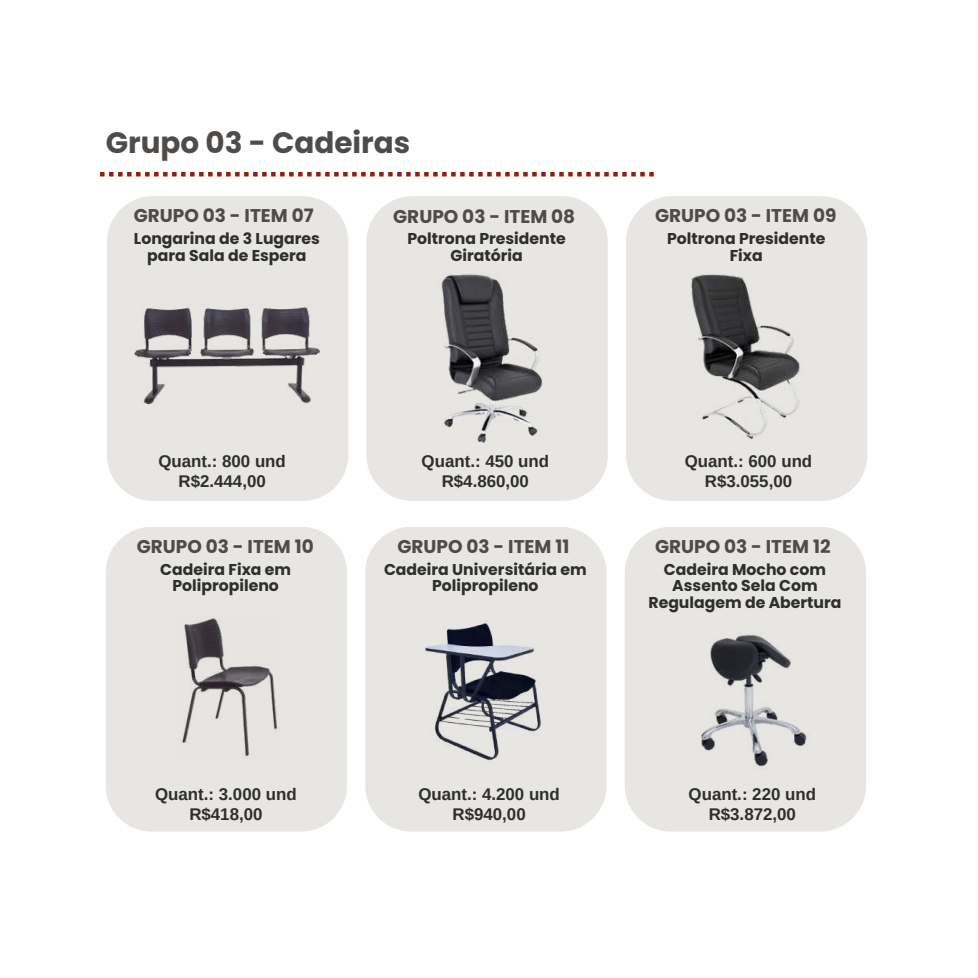
<style>
.page{position:relative;width:978px;height:978px;background:#fff}
.page>*{position:absolute;margin:0;border:0;box-sizing:border-box;transform-origin:0 0}
.t1{font:700 29.4px "Poppins";color:#4e4b49}
.t2{font:700 18.45px "Poppins";color:#4e4b49}
.t3{font:700 16.95px/20px "Arimo";color:#2e2e2e;text-align:center}
.t4{font:700 15.75px/16.5px "Poppins";color:#2e2e2e;text-align:center}
</style>
<div class="page">
<div style="left:107px;top:196px;width:241px;height:305px;background:#e8e6e2;border-radius:46px"></div>
<div style="left:366px;top:196px;width:242px;height:305px;background:#e8e6e2;border-radius:46px"></div>
<div style="left:626px;top:196px;width:241px;height:305px;background:#e8e6e2;border-radius:46px"></div>
<svg style="left:100px;top:172px;width:554px;height:4px"></svg>
<div style="left:106px;top:527px;width:241px;height:304px;background:#e8e6e2;border-radius:46px"></div>
<div style="left:365px;top:527px;width:241px;height:304px;background:#e8e6e2;border-radius:46px"></div>
<div style="left:624px;top:527px;width:242px;height:304px;background:#e8e6e2;border-radius:46px"></div>
<img style="left:135px;top:307px;width:185px;height:97px">
<img style="left:441px;top:274px;width:102px;height:169px">
<img style="left:691px;top:274px;width:109px;height:165px">
<img style="left:182px;top:618px;width:97px;height:139px">
<img style="left:425px;top:622px;width:116px;height:139px">
<img style="left:701px;top:635px;width:109px;height:132px">
<h1 class="t1" style="left:106px;top:122px;width:306px">Grupo 03 - Cadeiras</h1>
<p class="t2" style="left:134px;top:203px;width:181px">GRUPO 03 - ITEM 07</p>
<p class="t2" style="left:393px;top:204px;width:183px">GRUPO 03 - ITEM 08</p>
<p class="t2" style="left:655px;top:203px;width:183px">GRUPO 03 - ITEM 09</p>
<p class="t4" style="left:134px;top:230px;width:188px">Longarina de 3 Lugares para Sala de Espera</p>
<p class="t4" style="left:407px;top:230px;width:160px">Poltrona Presidente<br>Giratória</p>
<p class="t4" style="left:667px;top:230px;width:160px">Poltrona Presidente<br>Fixa</p>
<p class="t3" style="left:158px;top:451px;width:129px">Quant.: 800 und<br>R$2.444,00</p>
<p class="t3" style="left:421px;top:451px;width:129px">Quant.: 450 und<br>R$4.860,00</p>
<p class="t3" style="left:685px;top:451px;width:129px">Quant.: 600 und<br>R$3.055,00</p>
<p class="t2" style="left:137px;top:534px;width:178px">GRUPO 03 - ITEM 10</p>
<p class="t2" style="left:397px;top:534px;width:173px">GRUPO 03 - ITEM 11</p>
<p class="t2" style="left:655px;top:534px;width:177px">GRUPO 03 - ITEM 12</p>
<p class="t4" style="left:160px;top:561px;width:132px">Cadeira Fixa em<br>Polipropileno</p>
<p class="t3" style="left:155px;top:783px;width:143px">Quant.: 3.000 und<br>R$418,00</p>
<p class="t4" style="left:384px;top:561px;width:204px">Cadeira Universitária em<br>Polipropileno</p>
<p class="t4" style="left:648px;top:561px;width:195px">Cadeira Mocho com<br>Assento Sela Com<br>Regulagem de Abertura</p>
<p class="t3" style="left:418px;top:783px;width:143px">Quant.: 4.200 und<br>R$940,00</p>
<p class="t3" style="left:688px;top:783px;width:129px">Quant.: 220 und<br>R$3.872,00</p>
</div>
